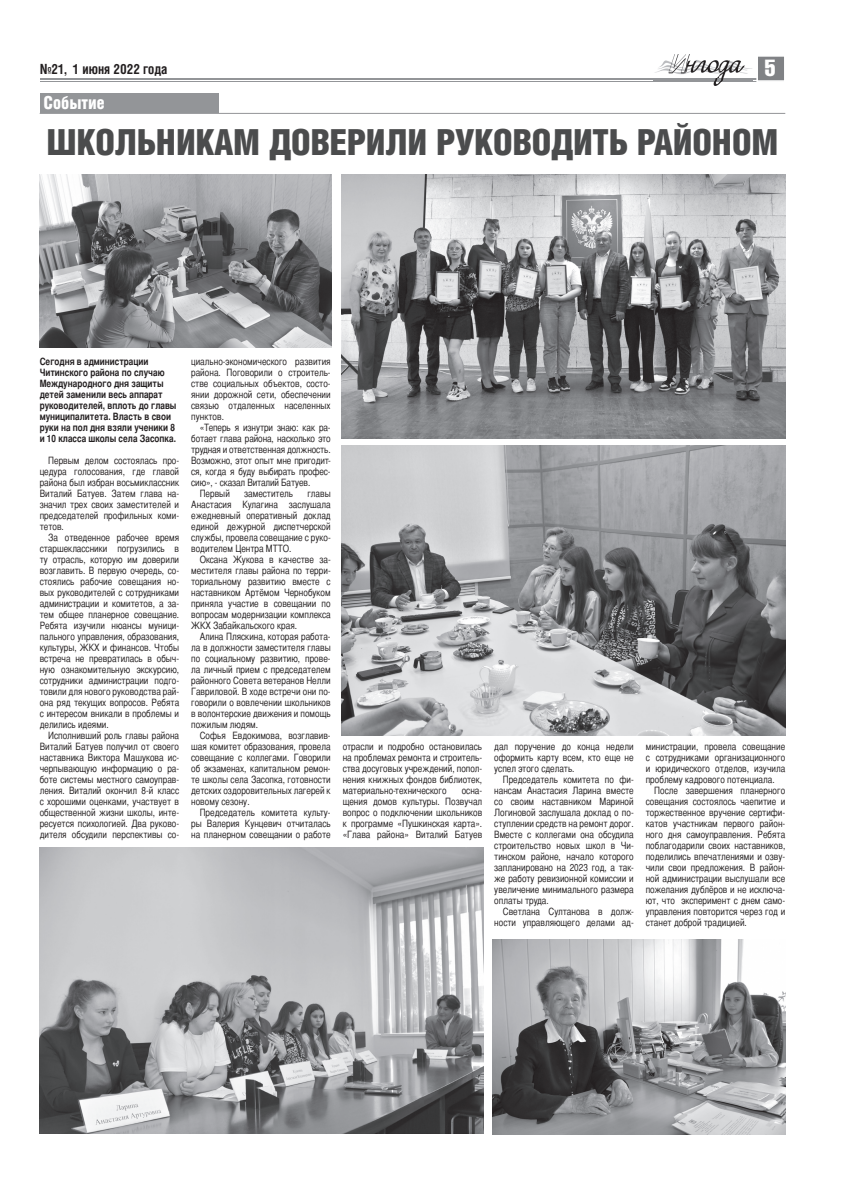
<style>
.page{position:relative;width:842px;height:1191px;background:#fff}
.page>*{position:absolute;margin:0;border:0;box-sizing:border-box;transform-origin:0 0}
.t1{font:900 36px "Helios Cond";letter-spacing:-.01em;color:#4b4c4d}
.t2{font:23px "Helios Compressed";color:#fff}
.t3{font:900 18px "Helios Cond";color:#fff;scale:.95 1}
.t4{font:700 14px "Helios Cond";color:#231f20;scale:.95 1}
.t5{font:10px/11px "Bastion C";color:#231f20;text-align:justify}
.t6{font:700 10px/11px "Bastion C";color:#231f20}
</style>
<div class="page">
<hr style="left:41px;top:79px;width:743px;height:1px;background:#939598">
<hr style="left:41px;top:81px;width:743px;height:1px;background:#939598">
<svg style="left:756px;top:58px;width:28px;height:24px"></svg>
<div style="left:757px;top:56px;width:28px;height:25px;border:1px solid #fff"></div>
<img style="left:653px;top:54px;width:99px;height:32px">
<img style="left:653px;top:79px;width:99px;height:3px">
<hr style="left:40px;top:113px;width:745px;height:1px;background:#939598">
<div style="left:40px;top:93px;width:179px;height:20px;background:#939598"></div>
<img style="left:493px;top:939px;width:292px;height:195px">
<img style="left:342px;top:446px;width:443px;height:289px">
<img style="left:39px;top:847px;width:444px;height:286px">
<img style="left:40px;top:175px;width:292px;height:173px">
<img style="left:342px;top:175px;width:443px;height:263px">
<h3 class="t4" style="left:40px;top:62px;width:135px">№21, 1 июня 2022 года</h3>
<h2 class="t2" style="left:765px;top:56px;width:12px">5</h2>
<h3 class="t3" style="left:44px;top:93px;width:66px">Событие</h3>
<h1 class="t1" style="left:47px;top:123px;width:733px">ШКОЛЬНИКАМ ДОВЕРИЛИ РУКОВОДИТЬ РАЙОНОМ</h1>
<p class="t6" style="left:40px;top:355px;width:138px">Сегодня в администрации<br>Читинского района по случаю<br>Международного дня защиты детей заменили весь аппарат руководителей, вплоть до главы муниципалитета. Власть в свои руки на пол дня взяли ученики 8 и 10 класса школы села Засопка.</p>
<p class="t5" style="left:40px;top:455px;width:141px;text-indent:8px">Первым делом состоялась про&shy;цедура голосования, где главой района был избран восьмиклассник Виталий Батуев. Затем глава на&shy;значил трех своих заместителей и председателей профильных коми&shy;тетов.</p>
<p class="t5" style="left:40px;top:532px;width:141px;text-indent:8px">За отведенное рабочее время старшеклассники погрузились в ту отрасль, которую им доверили возглавить. В первую очередь, со&shy;стоялись рабочие совещания но&shy;вых руководителей с сотрудниками администрации и комитетов, а за&shy;тем общее планерное совещание.<br>Ребята изучили нюансы муници&shy;пального управления, образования, культуры, ЖКХ и финансов. Чтобы встреча не превратилась в обыч&shy;ную ознакомительную экскурсию, сотрудники администрации подго&shy;товили для нового руководства рай&shy;она ряд текущих вопросов. Ребята с интересом вникали в проблемы и делились идеями.</p>
<p class="t5" style="left:40px;top:730px;width:141px;text-indent:8px">Исполнивший роль главы района Виталий Батуев получил от своего наставника Виктора Машукова ис&shy;черпывающую информацию о ра&shy;боте системы местного самоуправ&shy;ления. Виталий окончил 8-й класс с хорошими оценками, участвует в общественной жизни школы, инте&shy;ресуется психологией. Два руково&shy;дителя обсудили перспективы со-</p>
<p class="t5" style="left:191px;top:356px;width:141px">циально-экономического развития района. Поговорили о строитель&shy;стве социальных объектов, состо&shy;янии дорожной сети, обеспечении связью отдаленных населенных пунктов.</p>
<p class="t5" style="left:200px;top:422px;width:132px">«Теперь я изнутри знаю: как ра-</p>
<p class="t5" style="left:191px;top:433px;width:141px">ботает глава района, насколько это</p>
<p class="t5" style="left:191px;top:444px;width:141px">трудная и ответственная должность.</p>
<p class="t5" style="left:191px;top:455px;width:141px">Возможно, этот опыт мне пригодит-</p>
<p class="t5" style="left:191px;top:466px;width:141px">ся, когда я буду выбирать профес-</p>
<p class="t5" style="left:191px;top:477px;width:121px">сию», - сказал Виталий Батуев.</p>
<p class="t5" style="left:200px;top:488px;width:32px">Первый</p>
<p class="t5" style="left:244px;top:488px;width:51px">заместитель</p>
<p class="t5" style="left:191px;top:488px;width:141px;text-indent:116px">главы Анастасия Кулагина заслушала ежедневный оперативный доклад единой дежурной диспетчерской службы, провела совещание с руко&shy;водителем Центра МТТО.</p>
<p class="t5" style="left:191px;top:554px;width:141px;text-indent:8px">Оксана Жукова в качестве за&shy;местителя главы района по терри&shy;ториальному развитию вместе с наставником Артёмом Чернобуком приняла участие в совещании по вопросам модернизации комплекса ЖКХ Забайкальского края.</p>
<p class="t5" style="left:191px;top:631px;width:141px;text-indent:8px">Алина Пляскина, которая работа&shy;ла в должности заместителя главы по социальному развитию, прове&shy;ла личный прием с председателем районного Совета ветеранов Нелли Гавриловой. В ходе встречи они по&shy;говорили о вовлечении школьников в волонтерские движения и помощь пожилым людям.</p>
<p class="t5" style="left:191px;top:730px;width:141px;text-indent:8px">Софья Евдокимова, возглавив&shy;шая комитет образования, провела совещание с коллегами. Говорили об экзаменах, капитальном ремон&shy;те школы села Засопка, готовности детских оздоровительных лагерей к новому сезону.</p>
<p class="t5" style="left:191px;top:807px;width:141px;text-indent:8px">Председатель комитета культу&shy;ры Валерия Кунцевич отчиталась на планерном совещании о работе</p>
<p class="t5" style="left:343px;top:741px;width:141px">отрасли и подробно остановилась на проблемах ремонта и строитель&shy;ства досуговых учреждений, попол&shy;нения книжных фондов библиотек, материально-технического</p>
<p class="t5" style="left:343px;top:785px;width:141px;text-indent:119px">осна&shy;щения домов культуры. Позвучал вопрос о подключении школьников к программе «Пушкинская карта». «Глава района» Виталий Батуев</p>
<p class="t5" style="left:494px;top:741px;width:141px">дал поручение до конца недели оформить карту всем, кто еще не успел этого сделать.</p>
<p class="t5" style="left:494px;top:774px;width:141px;text-indent:8px">Председатель комитета по фи&shy;нансам Анастасия Ларина вместе со своим наставником Мариной Логиновой заслушала доклад о по&shy;ступлении средств на ремонт дорог.<br>Вместе с коллегами она обсудила строительство новых школ в Чи&shy;тинском районе, начало которого запланировано на 2023 год, а так&shy;же работу ревизионной комиссии и увеличение минимального размера оплаты труда.</p>
<p class="t5" style="left:494px;top:906px;width:141px;text-align:right">Светлана Султанова в долж&shy;ности управляющего делами ад-</p>
<p class="t5" style="left:646px;top:741px;width:141px">министрации, провела совещание с сотрудниками организационного и юридического отделов, изучила проблему кадрового потенциала.</p>
<p class="t5" style="left:646px;top:785px;width:141px;text-indent:8px">После завершения планерного совещания состоялось чаепитие и торжественное вручение сертифи&shy;катов участникам первого район&shy;ного дня самоуправления. Ребята поблагодарили своих наставников, поделились впечатлениями и озву&shy;чили свои предложения. В район&shy;ной администрации выслушали все пожелания дублёров и не исключа&shy;ют, что эксперимент с днем само&shy;управления повторится через год и станет доброй традицией.</p>
</div>
